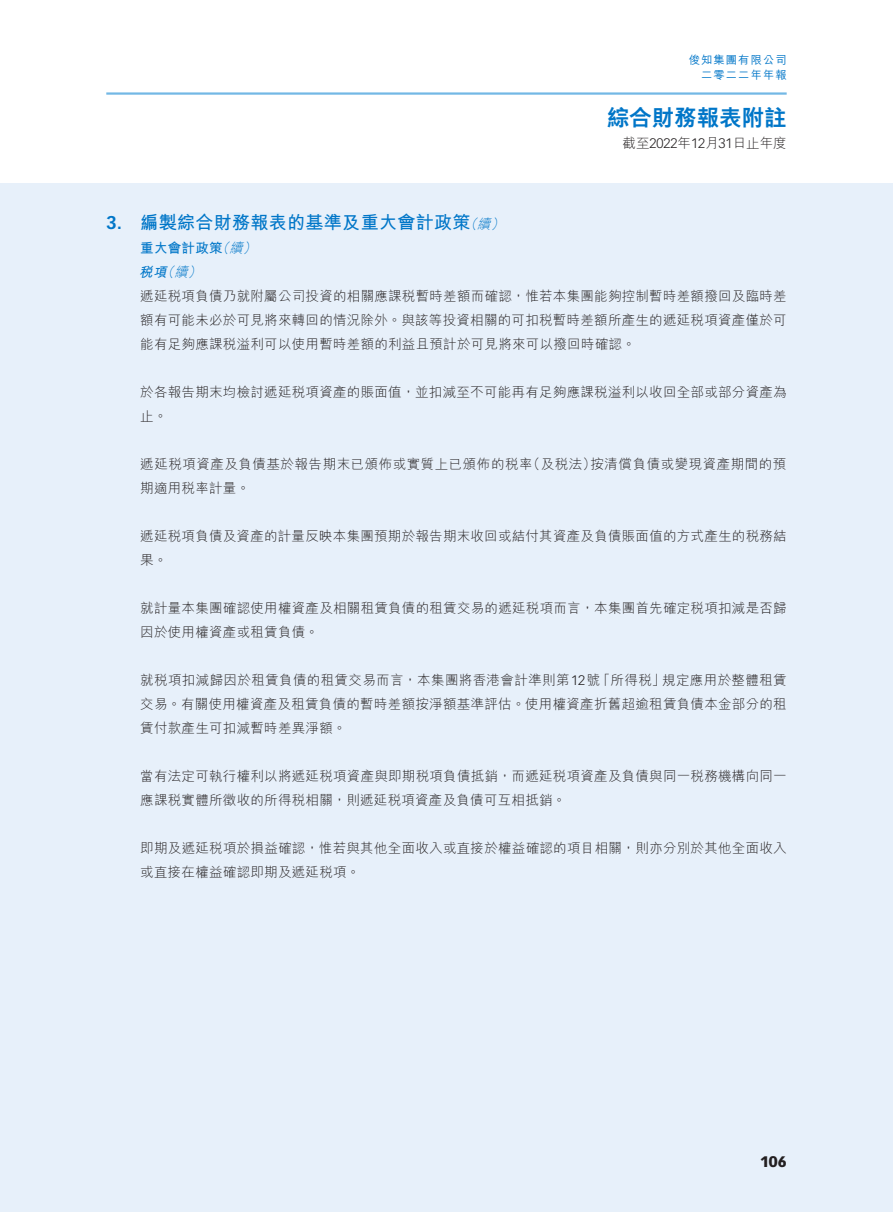
<style>
.page{position:relative;width:893px;height:1212px;background:#fff}
.page>*{position:absolute;margin:0;border:0;box-sizing:border-box;transform-origin:0 0}
.t1{font:800 22.5px "M Hei HK";color:#0076c8}
.t2{font:700 18px "M Hei HK";letter-spacing:.02em;color:#0076c8}
.t3{font:700 18px "Vectora LT Std";color:#0076c8}
.t4{font:900 15px "Vectora LT Std";color:#231f20}
.t5{font:300 13.5px/24px "M Hei HK";letter-spacing:.02em;color:#231f20}
.t6{font:300 13.5px/24px "M Hei HK";letter-spacing:.04em;color:#231f20}
.t7{font:italic 300 13.5px "M Hei HK";color:#0076c8}
.t8{font:700 13.5px "M Hei HK";letter-spacing:.02em;color:#0076c8}
.t9{font:italic 700 13.5px "M Hei HK";color:#0076c8}
.t10{font:500 11.25px/15px "M Hei HK";letter-spacing:.1em;color:#0076c8;text-align:right}
.s1{font-family:"Vectora LT Std"}
.s2{font-weight:300}
</style>
<div class="page">
<hr style="left:106px;top:92px;width:681px;height:3px;background:#73b8e5">
<div style="left:0;top:183px;width:893px;height:1029px;background:#e7f0fa"></div>
<p class="t10" style="left:689px;top:52px;width:99px">俊知集團有限公司二零二二年年報</p>
<h1 class="t1" style="left:607px;top:107px;width:181px">綜合財務報表附註</h1>
<p class="t5" style="left:622px;top:131px;width:166px">截至<span class="s1">2022</span>年<span class="s1">12</span>月<span class="s1">31</span>日止年度</p>
<h2 class="t3" style="left:106px;top:211px;width:17px">3.</h2>
<h2 class="t2" style="left:140px;top:209px;width:332px">編製綜合財務報表的基準及重大會計政策</h2>
<p class="t7" style="left:477px;top:217px;width:18px">續</p>
<p class="t7" style="left:464px;top:217px;width:18px">（</p>
<p class="t7" style="left:491px;top:217px;width:18px">(</p>
<p class="t8" style="left:140px;top:238px;width:84px">重大會計政策</p>
<p class="t7" style="left:188px;top:265px;width:18px">(</p>
<p class="t7" style="left:229px;top:241px;width:18px">續</p>
<p class="t7" style="left:216px;top:241px;width:18px">（</p>
<p class="t7" style="left:243px;top:241px;width:18px">(</p>
<p class="t9" style="left:139px;top:262px;width:53px">稅項<span class="s2">續</span></p>
<p class="t7" style="left:161px;top:265px;width:18px">（</p>
<p class="t5" style="left:140px;top:284px;width:648px;text-align:justify">遞延稅項負債乃就附屬公司投資的相關應課稅暫時差額而確認，惟若本集團能夠控制暫時差額撥回及臨時差額有可能未必於可見將來轉回的情況除外。與該等投資相關的可扣稅暫時差額所產生的遞延稅項資產僅於可能有足夠應課稅溢利可以使用暫時差額的利益且預計於可見將來可以撥回時確認。</p>
<p class="t5" style="left:140px;top:380px;width:648px">於各報告期末均檢討遞延稅項資產的賬面值，並扣減至不可能再有足夠應課稅溢利以收回全部或部分資產為止。</p>
<p class="t6" style="left:591px;top:452px;width:197px">按清償負債或變現資產期間的預</p>
<p class="t5" style="left:527px;top:452px;width:71px">（及稅法）</p>
<p class="t6" style="left:140px;top:452px;width:394px">遞延稅項資產及負債基於報告期末已頒佈或實質上已頒佈的稅率期適用稅率計量。</p>
<p class="t5" style="left:140px;top:524px;width:648px">遞延稅項負債及資產的計量反映本集團預期於報告期末收回或結付其資產及負債賬面值的方式產生的稅務結果。</p>
<p class="t5" style="left:140px;top:596px;width:648px">就計量本集團確認使用權資產及相關租賃負債的租賃交易的遞延稅項而言，本集團首先確定稅項扣減是否歸因於使用權資產或租賃負債。</p>
<p class="t5" style="left:662px;top:668px;width:126px">規定應用於整體租賃</p>
<p class="t5" style="left:140px;top:668px;width:648px">就稅項扣減歸因於租賃負債的租賃交易而言，本集團將香港會計準則第<span class="s1">12</span>號<br>交易。有關使用權資產及租賃負債的暫時差額按淨額基準評估。使用權資產折舊超逾租賃負債本金部分的租賃付款產生可扣減暫時差異淨額。</p>
<p class="t5" style="left:140px;top:764px;width:648px">當有法定可執行權利以將遞延稅項資產與即期稅項負債抵銷，而遞延稅項資產及負債與同一稅務機構向同一應課稅實體所徵收的所得稅相關，則遞延稅項資產及負債可互相抵銷。</p>
<p class="t5" style="left:140px;top:836px;width:648px">即期及遞延稅項於損益確認，惟若與其他全面收入或直接於權益確認的項目相關，則亦分別於其他全面收入或直接在權益確認即期及遞延稅項。</p>
<p class="t5" style="left:597px;top:668px;width:70px">「所得稅」</p>
<p class="t4" style="left:760px;top:1152px;width:28px">106</p>
</div>
